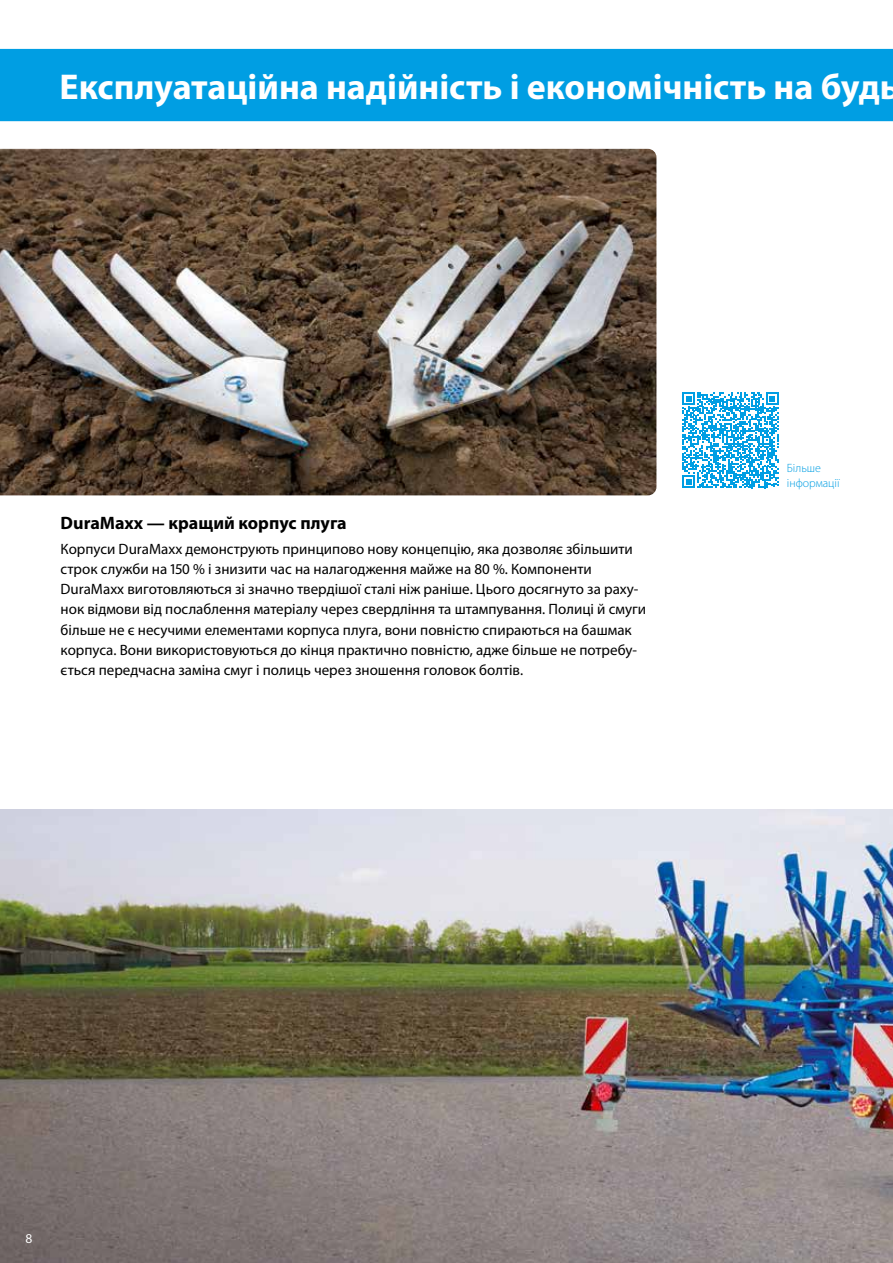
<style>
.page{position:relative;width:893px;height:1263px;background:#fff}
.page>*{position:absolute;margin:0;border:0;box-sizing:border-box;transform-origin:0 0}
.t1{font:700 36px "Myriad Pro";color:#fff}
.t2{font:700 18px "Myriad Pro";color:#000}
.t3{font:15px/20.2px "Myriad Pro";color:#000}
.t4{font:13.5px "Myriad Pro";color:#fff}
.t5{font:300 12px/14.4px "Myriad Pro";color:#009ee3}
</style>
<div class="page">
<svg style="left:682px;top:392px;width:96px;height:96px"></svg>
<img style="left:0;top:149px;width:656px;height:346px">
<img style="left:0;top:809px;width:893px;height:454px">
<div style="left:0;top:49px;width:893px;height:72px;background:#009ee3"></div>
<h1 class="t1" style="left:60px;top:64px;width:842px">Експлуатаційна надійність і економічність на будь</h1>
<p class="t2" style="left:61px;top:511px;width:288px">DuraMaxx — кращий корпус плуга</p>
<p class="t3" style="left:61px;top:538px;width:587px">Корпуси DuraMaxx демонструють принципово нову концепцію, яка дозволяє збільшити строк служби на 150 % і знизити час на налагодження майже на 80 %. Компоненти DuraMaxx виготовляються зі значно твердішої сталі ніж раніше. Цього досягнуто за раху&shy;нок відмови від послаблення матеріалу через свердління та штампування. Полиці й смуги більше не є несучими елементами корпуса плуга, вони повністю спираються на башмак корпуса. Вони використовуються до кінця практично повністю, адже більше не потребу&shy;ється передчасна заміна смуг і полиць через зношення головок болтів.</p>
<p class="t5" style="left:787px;top:461px;width:54px">Більше інформації</p>
<p class="t4" style="left:26px;top:1230px;width:8px">8</p>
</div>
